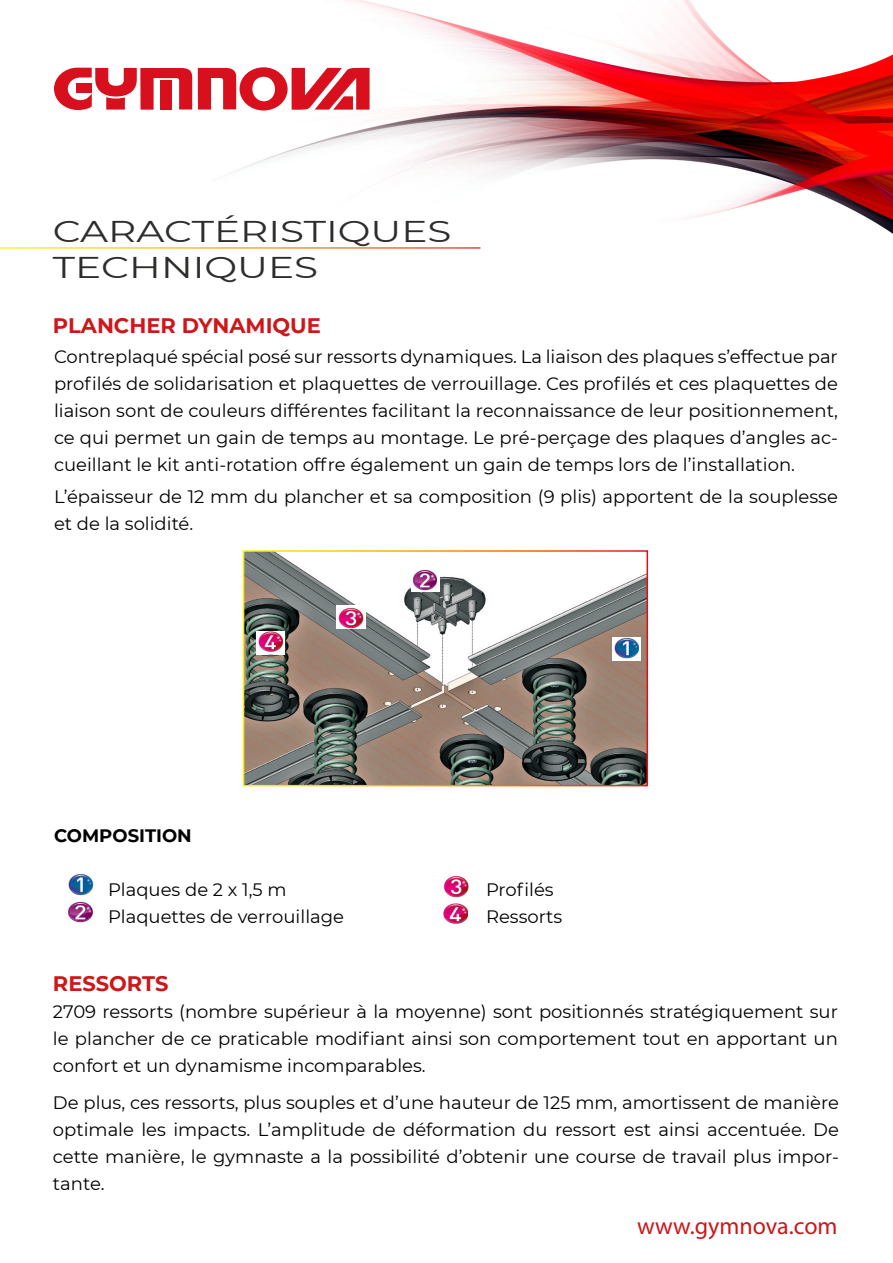
<style>
.page{position:relative;width:893px;height:1263px;background:#fff}
.page>*{position:absolute;margin:0;border:0;box-sizing:border-box;transform-origin:0 0}
.t1{font:30px/36px "Montserrat";color:#2d2d2c;scale:1.3 1}
.t2{font:24px "Myriad Pro";color:#cd1719}
.t3{font:700 21px "Montserrat";color:#cd1719}
.t4{font:18px/27px "Montserrat";color:#000;text-align:justify}
.t5{font:700 18px "Montserrat";color:#000}
</style>
<div class="page">
<img style="left:246px;top:553px;width:399px;height:230px">
<img style="left:67px;top:901px;width:26px;height:22px">
<img style="left:68px;top:874px;width:26px;height:21px">
<img style="left:443px;top:876px;width:26px;height:22px">
<img style="left:443px;top:903px;width:24px;height:21px">
<img style="left:411px;top:568px;width:28px;height:23px">
<img style="left:612px;top:637px;width:28px;height:23px">
<img style="left:229px;top:0;width:664px;height:234px">
<img style="left:337px;top:606px;width:28px;height:23px">
<img style="left:256px;top:631px;width:28px;height:23px">
<svg style="left:54px;top:68px;width:138px;height:42px"></svg>
<svg style="left:198px;top:67px;width:172px;height:44px"></svg>
<h1 class="t1" style="left:53px;top:213px;width:308px">CARACTÉRISTIQUES<br>TECHNIQUES</h1>
<p class="t3" style="left:53px;top:310px;width:269px">PLANCHER DYNAMIQUE</p>
<p class="t4" style="left:54px;top:343px;width:785px">Contreplaqué spécial posé sur ressorts dynamiques. La liaison des plaques s’effectue par profilés de solidarisation et plaquettes de verrouillage. Ces profilés et ces plaquettes de liaison sont de couleurs différentes facilitant la reconnaissance de leur positionnement, ce qui permet un gain de temps au montage. Le pré-perçage des plaques d’angles ac&shy;cueillant le kit anti-rotation offre également un gain de temps lors de l’installation.</p>
<p class="t4" style="left:54px;top:483px;width:785px">L’épaisseur de 12 mm du plancher et sa composition (9 plis) apportent de la souplesse et de la solidité.</p>
<p class="t5" style="left:54px;top:823px;width:139px">COMPOSITION</p>
<p class="t4" style="left:108px;top:875px;width:180px">Plaques de 2 x 1,5 m</p>
<p class="t4" style="left:486px;top:875px;width:69px">Profilés</p>
<p class="t4" style="left:108px;top:902px;width:238px">Plaquettes de verrouillage</p>
<p class="t4" style="left:486px;top:902px;width:78px">Ressorts</p>
<p class="t3" style="left:53px;top:968px;width:117px">RESSORTS</p>
<p class="t4" style="left:53px;top:997px;width:786px">2709 ressorts (nombre supérieur à la moyenne) sont positionnés stratégiquement sur le plancher de ce praticable modifiant ainsi son comportement tout en apportant un confort et un dynamisme incomparables.</p>
<p class="t4" style="left:53px;top:1089px;width:787px">De plus, ces ressorts, plus souples et d’une hauteur de 125 mm, amortissent de manière optimale les impacts. L’amplitude de déformation du ressort est ainsi accentuée. De cette manière, le gymnaste a la possibilité d’obtenir une course de travail plus impor&shy;tante.</p>
<h2 class="t2" style="left:637px;top:1211px;width:202px">www.gymnova.com</h2>
</div>
